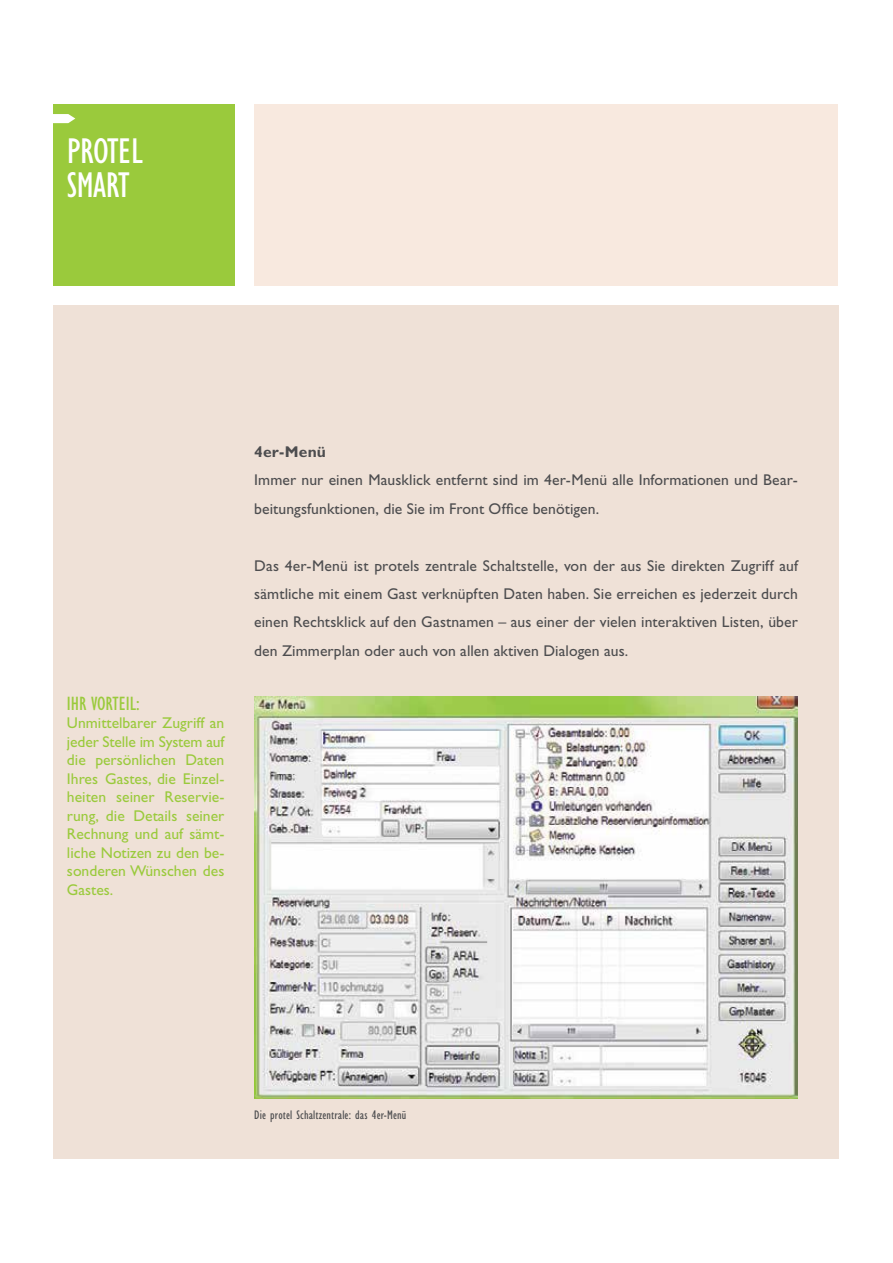
<style>
.page{position:relative;width:893px;height:1263px;background:#fff}
.page>*{position:absolute;margin:0;border:0;box-sizing:border-box;transform-origin:0 0}
.t1{font:condensed 36.9px/34px "Gill Sans Std";letter-spacing:-.015em;color:#fff}
.t2{font:condensed 19.95px "Gill Sans Std";color:#9aca3c}
.t3{font:15.6px/28.3px "Gill Sans Std";letter-spacing:.005em;color:#4d4d4f}
.t4{font:15.6px/18.5px "Gill Sans Std";color:#9aca3c;text-align:justify}
.t5{font:700 15.6px "Gill Sans Std";letter-spacing:.01em;color:#4d4d4f}
.t6{font:condensed 12.75px "Gill Sans Std";letter-spacing:.01em;color:#4d4d4f}
</style>
<div class="page">
<div style="left:53px;top:305px;width:785px;height:854px;background:#efe1d7"></div>
<div style="left:53px;top:104px;width:181px;height:181px;background:#9aca3c"></div>
<div style="left:254px;top:104px;width:584px;height:181px;background:#f8e9df"></div>
<svg style="left:53px;top:114px;width:22px;height:9px"></svg>
<img style="left:254px;top:696px;width:544px;height:402px">
<h1 class="t1" style="left:67px;top:135px;width:77px">Protel<br>Smart</h1>
<p class="t2" style="left:67px;top:693px;width:74px">iHr Vorteil:</p>
<p class="t4" style="left:67px;top:714px;width:159px">unmittelbarer Zugriff an jeder Stelle im System auf die persönlichen daten ihres Gastes, die einzel&shy;heiten seiner reservie&shy;rung, die details seiner rechnung und auf sämt&shy;liche notizen zu den be&shy;sonderen Wünschen des Gastes.</p>
<p class="t5" style="left:254px;top:442px;width:73px">4er-Menü</p>
<p class="t3" style="left:254px;top:466px;width:545px">immer nur einen mausklick entfernt sind im 4er-menü alle informationen und Bear&shy;beitungsfunktionen, die Sie im Front office benötigen.</p>
<p class="t3" style="left:254px;top:551px;width:545px;text-align:justify">das 4er-menü ist protels zentrale Schaltstelle, von der aus Sie direkten Zugriff auf sämtliche mit einem Gast verknüpften daten haben. Sie erreichen es jederzeit durch einen rechtsklick auf den Gastnamen – aus einer der vielen interaktiven listen, über den Zimmerplan oder auch von allen aktiven dialogen aus.</p>
<p class="t6" style="left:254px;top:1108px;width:154px">die protel Schaltzentrale: das 4er-menü</p>
</div>
